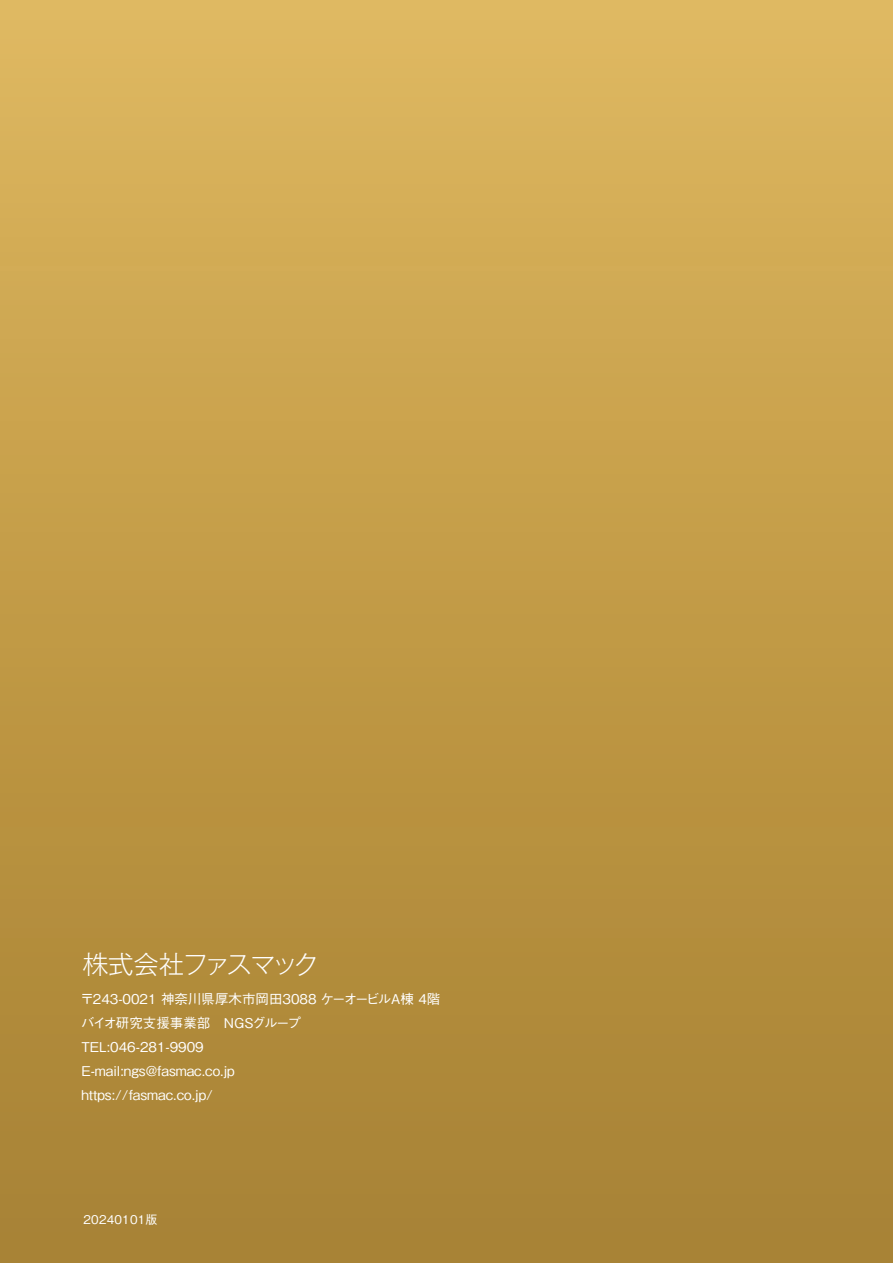
<style>
.page{position:relative;width:893px;height:1263px;background:#fff}
.page>*{position:absolute;margin:0;border:0;box-sizing:border-box;transform-origin:0 0}
.t1{font:300 25.35px "Gothic MB101 Pro";letter-spacing:-.055em;color:#fff}
.t2{font:500 13.5px/24px "Gothic BBB Pro";color:#fff}
.t3{font:500 12px "Gothic BBB Pro";letter-spacing:.015em;color:#fff}
</style>
<div class="page">
<div style="left:0;top:0;width:893px;height:1263px;background:linear-gradient(to bottom,#deb75e,#a57f31)"></div>
<h1 class="t1" style="left:83px;top:943px;width:237px">株式会社ファスマック</h1>
<p class="t2" style="left:80px;top:985px;width:361px">〒243-0021 神奈川県厚木市岡田3088 ケーオービルA棟 4階バイオ研究支援事業部　NGSグループ<br>TEL:046-281-9909<br>E-mail:ngs@fasmac.co.jp<br>https://fasmac.co.jp/</p>
<p class="t3" style="left:84px;top:1210px;width:75px">20240101版</p>
</div>
